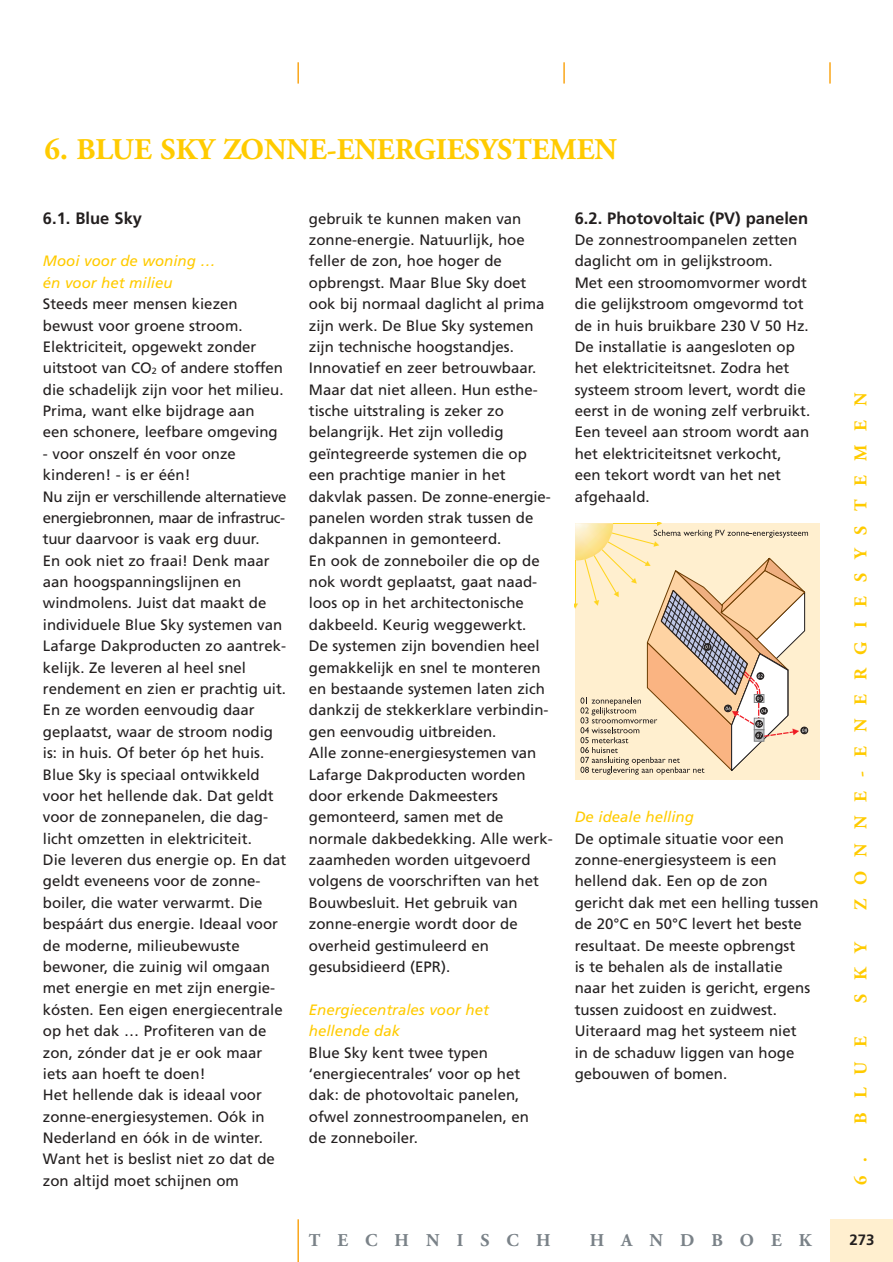
<style>
.page{position:relative;width:893px;height:1262px;background:#fff}
.page>*{position:absolute;margin:0;border:0;box-sizing:border-box;transform-origin:0 0}
.t1{font:700 30px "Adobe Garamond";color:#ffcb00}
.t2{font:700 18px "Adobe Garamond";letter-spacing:.78em;color:#ffcb00}
.t3{font:700 18px "Adobe Garamond";letter-spacing:.945em;color:#7a8288}
.t4{font:700 16.5px "Frutiger";color:#231f1f}
.t5{font:15px/21.3px "Frutiger";color:#231f1f}
.t6{font:italic 15px/21.3px "Frutiger";color:#ffcb00}
.t7{font:700 15px "Frutiger";color:#231f1f}
.s1{font-size:9px}
</style>
<div class="page">
<div style="left:830px;top:1219px;width:62px;height:42px;background:#ffefcf"></div>
<hr style="left:297px;top:62px;width:2px;height:22px;background:#faa619">
<hr style="left:563px;top:62px;width:2px;height:22px;background:#faa619">
<svg style="left:829px;top:62px;width:1px;height:22px"></svg>
<hr style="left:297px;top:1219px;width:2px;height:42px;background:#faa619">
<div style="left:574px;top:523px;width:245px;height:256px;background:#ffefcf"></div>
<svg style="left:574px;top:523px;width:234px;height:252px"></svg>
<h1 class="t1" style="left:44px;top:138px;width:574px">6. BLUE SKY ZONNE-ENERGIESYSTEMEN</h1>
<p class="t4" style="left:43px;top:211px;width:101px">6.1. Blue Sky</p>
<p class="t6" style="left:43px;top:252px;width:174px">Mooi voor de woning … én voor het milieu</p>
<p class="t5" style="left:43px;top:294px;width:242px">Steeds meer mensen kiezen bewust voor groene stroom.<br>Elektriciteit, opgewekt zonder uitstoot van CO<span class="s1">2</span> of andere stoffen die schadelijk zijn voor het milieu.<br>Prima, want elke bijdrage aan een schonere, leefbare omgeving</p>
<p class="t5" style="left:43px;top:444px;width:245px">- voor onszelf én voor onze kinderen! - is er één!<br>Nu zijn er verschillende alternatieve energiebronnen, maar de infrastruc&shy;tuur daarvoor is vaak erg duur.<br>En ook niet zo fraai! Denk maar aan hoogspanningslijnen en windmolens. Juist dat maakt de individuele Blue Sky systemen van<br>Lafarge Dakproducten zo aantrek&shy;kelijk. Ze leveren al heel snel rendement en zien er prachtig uit.<br>En ze worden eenvoudig daar geplaatst, waar de stroom nodig is: in huis. Of beter óp het huis.<br>Blue Sky is speciaal ontwikkeld voor het hellende dak. Dat geldt voor de zonnepanelen, die dag&shy;licht omzetten in elektriciteit.<br>Die leveren dus energie op. En dat geldt eveneens voor de zonne&shy;boiler, die water verwarmt. Die bespáárt dus energie. Ideaal voor de moderne, milieubewuste bewoner, die zuinig wil omgaan met energie en met zijn energie&shy;kósten. Een eigen energiecentrale op het dak … Profiteren van de zon, zónder dat je er ook maar iets aan hoeft te doen!<br>Het hellende dak is ideaal voor zonne-energiesystemen. Oók in<br>Nederland en óók in de winter.<br>Want het is beslist niet zo dat de zon altijd moet schijnen om</p>
<p class="t5" style="left:309px;top:209px;width:245px">gebruik te kunnen maken van zonne-energie. Natuurlijk, hoe feller de zon, hoe hoger de opbrengst. Maar Blue Sky doet ook bij normaal daglicht al prima zijn werk. De Blue Sky systemen zijn technische hoogstandjes.<br>Innovatief en zeer betrouwbaar.<br>Maar dat niet alleen. Hun esthe&shy;tische uitstraling is zeker zo belangrijk. Het zijn volledig geïntegreerde systemen die op een prachtige manier in het dakvlak passen. De zonne-energie&shy;panelen worden strak tussen de dakpannen in gemonteerd.<br>En ook de zonneboiler die op de nok wordt geplaatst, gaat naad&shy;loos op in het architectonische dakbeeld. Keurig weggewerkt.<br>De systemen zijn bovendien heel gemakkelijk en snel te monteren en bestaande systemen laten zich dankzij de stekkerklare verbindin&shy;gen eenvoudig uitbreiden.<br>Alle zonne-energiesystemen van<br>Lafarge Dakproducten worden door erkende Dakmeesters gemonteerd, samen met de normale dakbedekking. Alle werk&shy;zaamheden worden uitgevoerd volgens de voorschriften van het<br>Bouwbesluit. Het gebruik van zonne-energie wordt door de overheid gestimuleerd en gesubsidieerd (EPR).</p>
<p class="t6" style="left:309px;top:1000px;width:182px">Energiecentrales voor het hellende dak</p>
<p class="t5" style="left:309px;top:1042px;width:222px">Blue Sky kent twee typen ‘energiecentrales’ voor op het dak: de photovoltaic panelen, ofwel zonnestroompanelen, en de zonneboiler.</p>
<p class="t4" style="left:574px;top:211px;width:235px">6.2. Photovoltaic (PV) panelen</p>
<p class="t5" style="left:574px;top:230px;width:237px">De zonnestroompanelen zetten daglicht om in gelijkstroom.<br>Met een stroomomvormer wordt die gelijkstroom omgevormd tot de in huis bruikbare 230 V 50 Hz.<br>De installatie is aangesloten op het elektriciteitsnet. Zodra het systeem stroom levert, wordt die eerst in de woning zelf verbruikt.<br>Een teveel aan stroom wordt aan het elektriciteitsnet verkocht, een tekort wordt van het net afgehaald.</p>
<p class="t6" style="left:574px;top:807px;width:121px">De ideale helling</p>
<p class="t5" style="left:574px;top:829px;width:245px">De optimale situatie voor een zonne-energiesysteem is een hellend dak. Een op de zon gericht dak met een helling tussen de 20°C en 50°C levert het beste resultaat. De meeste opbrengst<br>is te behalen als de installatie<br>naar het zuiden is gericht, ergens tussen zuidoost en zuidwest.<br>Uiteraard mag het systeem niet<br>in de schaduw liggen van hoge gebouwen of bomen.</p>
<p class="t3" style="left:309px;top:1233px;width:243px">TECHNISCH</p>
<p class="t3" style="left:589px;top:1233px;width:223px">HANDBOEK</p>
<p class="t2" style="left:853px;top:909px;width:518px;rotate:-90deg">ZONNE-ENERGIESYSTEMEN</p>
<p class="t2" style="left:853px;top:1003px;width:63px;rotate:-90deg">SKY</p>
<p class="t2" style="left:853px;top:1185px;width:150px;rotate:-90deg">6. BLUE</p>
<p class="t7" style="left:849px;top:1233px;width:27px">273</p>
</div>
